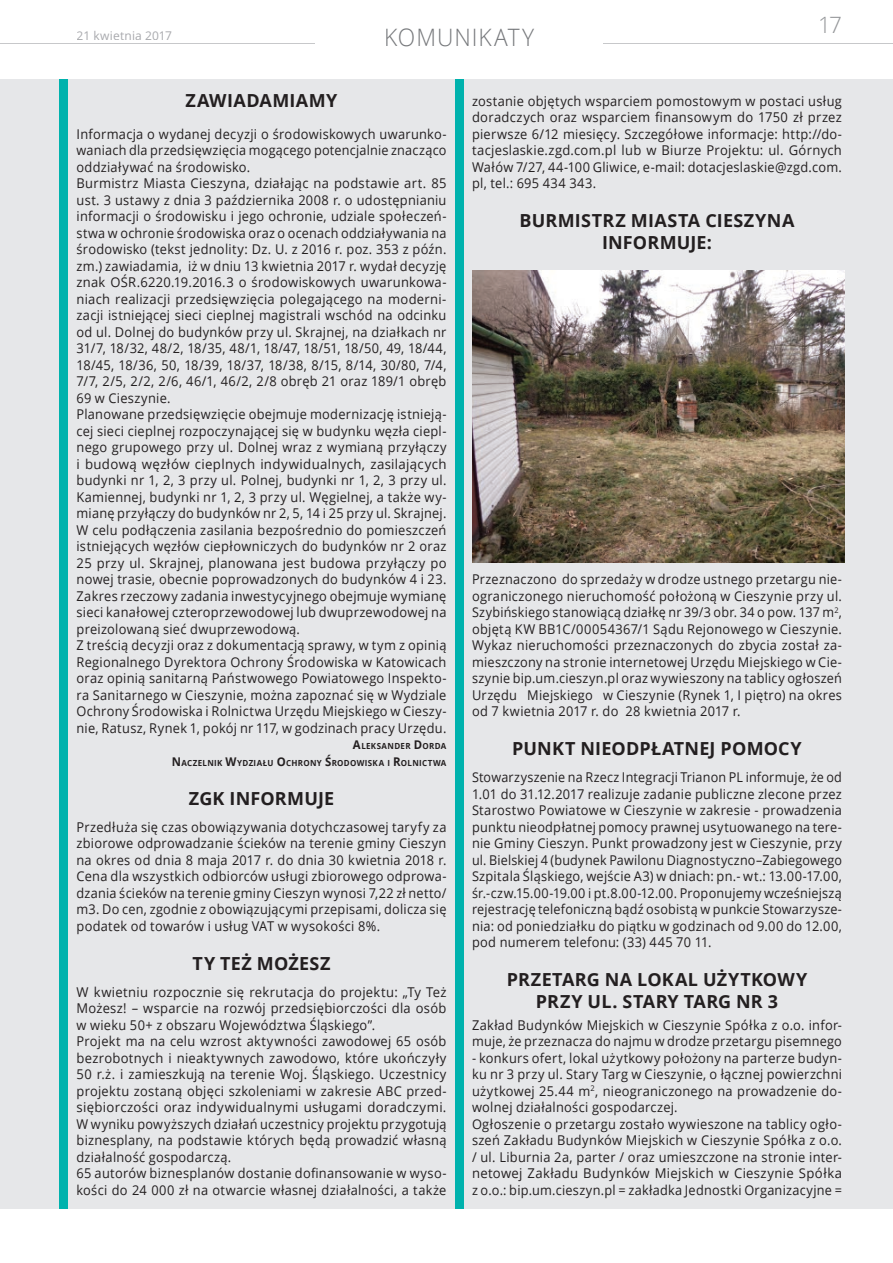
<style>
.page{position:relative;width:893px;height:1263px;background:#fff}
.page>*{position:absolute;margin:0;border:0;box-sizing:border-box;transform-origin:0 0}
.t1{font:300 24px "Open Sans";letter-spacing:.045em;color:#76787b;scale:.95 1}
.t2{font:300 22.5px "Open Sans";color:#939598}
.t3{font:700 18px/21.6px "Open Sans";letter-spacing:.01em;color:#231f20;text-align:center}
.t4{font:13.5px/16.5px "Open Sans";letter-spacing:.02em;color:#231f20;scale:.95 1}
.t5{font:13.5px/16.5px "Open Sans";letter-spacing:.02em;color:#231f20}
.t6{font:13.5px/16.5px "Open Sans";letter-spacing:.02em;color:#231f20;text-align:justify;scale:.93 1}
.t7{font:13.5px/16.5px "Open Sans";letter-spacing:.02em;color:#231f20;text-align:justify;scale:.94 1}
.t8{font:12px "Open Sans";letter-spacing:.015em;color:#a8a9ad}
.t9{font:700 8.4px/16.5px "Open Sans";letter-spacing:.04em;color:#231f20;text-align:right;scale:.95 1}
.s1{font-size:12px}
</style>
<div class="page">
<hr style="left:604px;top:43px;width:289px;height:1px;background:#c7c8ca">
<hr style="left:0;top:43px;width:315px;height:1px;background:#c7c8ca">
<div style="left:0;top:80px;width:893px;height:1129px;background:#e6e7e9"></div>
<div style="left:455px;top:80px;width:8px;height:1129px;background:#00b2ad"></div>
<div style="left:60px;top:80px;width:8px;height:1129px;background:#00b2ad"></div>
<img style="left:472px;top:271px;width:372px;height:291px">
<p class="t8" style="left:77px;top:27px;width:97px">21 kwietnia 2017</p>
<h1 class="t1" style="left:384px;top:21px;width:159px">KOMUNIKATY</h1>
<h2 class="t2" style="left:818px;top:9px;width:25px">17</h2>
<h3 class="t3" style="left:186px;top:90px;width:153px">ZAWIADAMIAMY</h3>
<p class="t4" style="left:77px;top:125px;width:391px">Informacja o wydanej decyzji o środowiskowych uwarunko&shy;waniach dla przedsięwzięcia mogącego potencjalnie znacząco oddziaływać na środowisko.<br>Burmistrz Miasta Cieszyna, działając na podstawie art. 85 ust. 3 ustawy z dnia 3 października 2008 r. o udostępnianiu informacji o środowisku i jego ochronie, udziale społeczeń&shy;stwa w ochronie środowiska oraz o ocenach oddziaływania na środowisko (tekst jednolity: Dz. U. z 2016 r. poz. 353 z późn. zm.) zawiadamia, iż w dniu 13 kwietnia 2017 r. wydał decyzję znak OŚR.6220.19.2016.3 o środowiskowych uwarunkowa&shy;niach realizacji przedsięwzięcia polegającego na moderni&shy;zacji istniejącej sieci cieplnej magistrali wschód na odcinku od ul. Dolnej do budynków przy ul. Skrajnej, na działkach nr 31/7, 18/32, 48/2, 18/35, 48/1, 18/47, 18/51, 18/50, 49, 18/44, 18/45, 18/36, 50, 18/39, 18/37, 18/38, 8/15, 8/14, 30/80, 7/4, 7/7, 2/5, 2/2, 2/6, 46/1, 46/2, 2/8 obręb 21 oraz 189/1 obręb 69 w Cieszynie.<br>Planowane przedsięwzięcie obejmuje modernizację istnieją&shy;cej sieci cieplnej rozpoczynającej się w budynku węzła ciepl&shy;nego grupowego przy ul. Dolnej wraz z wymianą przyłączy i budową węzłów cieplnych indywidualnych, zasilających budynki nr 1, 2, 3 przy ul. Polnej, budynki nr 1, 2, 3 przy ul.<br>Kamiennej, budynki nr 1, 2, 3 przy ul. Węgielnej, a także wy&shy;mianę przyłączy do budynków nr 2, 5, 14 i 25 przy ul. Skrajnej.<br>W celu podłączenia zasilania bezpośrednio do pomieszczeń istniejących węzłów ciepłowniczych do budynków nr 2 oraz 25 przy ul. Skrajnej, planowana jest budowa przyłączy po nowej trasie, obecnie poprowadzonych do budynków 4 i 23.<br>Zakres rzeczowy zadania inwestycyjnego obejmuje wymianę sieci kanałowej czteroprzewodowej lub dwuprzewodowej na preizolowaną sieć dwuprzewodową.<br>Z treścią decyzji oraz z dokumentacją sprawy, w tym z opinią Regionalnego Dyrektora Ochrony Środowiska w Katowicach oraz opinią sanitarną Państwowego Powiatowego Inspekto&shy;ra Sanitarnego w Cieszynie, można zapoznać się w Wydziale Ochrony Środowiska i Rolnictwa Urzędu Miejskiego w Cieszy&shy;nie, Ratusz, Rynek 1, pokój nr 117, w godzinach pracy Urzędu.</p>
<p class="t9" style="left:172px;top:738px;width:291px"><span class="s1">A</span>LEKSANDER <span class="s1">D</span>ORDA<br><span class="s1">N</span>ACZELNIK <span class="s1">W</span>YDZIAŁU <span class="s1">O</span>CHRONY <span class="s1">Ś</span>RODOWISKA I <span class="s1">R</span>OLNICTWA</p>
<h3 class="t3" style="left:189px;top:787px;width:147px">ZGK INFORMUJE</h3>
<p class="t4" style="left:77px;top:818px;width:391px;text-align:justify">Przedłuża się czas obowiązywania dotychczasowej taryfy za zbiorowe odprowadzanie ścieków na terenie gminy Cieszyn na okres od dnia 8 maja 2017 r. do dnia 30 kwietnia 2018 r.<br>Cena dla wszystkich odbiorców usługi zbiorowego odprowa&shy;dzania ścieków na terenie gminy Cieszyn wynosi 7,22 zł netto/ m3. Do cen, zgodnie z obowiązującymi przepisami, dolicza się podatek od towarów i usług VAT w wysokości 8%.</p>
<h3 class="t3" style="left:193px;top:952px;width:139px">TY TEŻ MOŻESZ</h3>
<p class="t5" style="left:77px;top:983px;width:371px">W kwietniu rozpocznie się rekrutacja do projektu: „Ty Też Możesz! – wsparcie na rozwój przedsiębiorczości dla osób w wieku 50+ z obszaru Województwa Śląskiego”.<br>Projekt ma na celu wzrost aktywności zawodowej 65 osób bezrobotnych i nieaktywnych zawodowo, które ukończyły 50 r.ż. i zamieszkują na terenie Woj. Śląskiego. Uczestnicy projektu zostaną objęci szkoleniami w zakresie ABC przed&shy;siębiorczości oraz indywidualnymi usługami doradczymi.<br>W wyniku powyższych działań uczestnicy projektu przygotują biznesplany, na podstawie których będą prowadzić własną działalność gospodarczą.<br>65 autorów biznesplanów dostanie dofinansowanie w wyso&shy;kości do 24 000 zł na otwarcie własnej działalności, a także</p>
<p class="t4" style="left:472px;top:92px;width:391px;text-align:justify">zostanie objętych wsparciem pomostowym w postaci usług doradczych oraz wsparciem finansowym do 1750 zł przez pierwsze 6/12 miesięcy. Szczegółowe informacje: http://do&shy;tacjeslaskie.zgd.com.pl lub w Biurze Projektu: ul. Górnych Wałów 7/27, 44-100 Gliwice, e-mail: dotacjeslaskie@zgd.com. pl, tel.: 695 434 343.</p>
<h3 class="t3" style="left:520px;top:209px;width:276px">BURMISTRZ MIASTA CIESZYNA<br>INFORMUJE:</h3>
<p class="t7" style="left:472px;top:571px;width:395px">Przeznaczono do sprzedaży w drodze ustnego przetargu nie&shy;ograniczonego nieruchomość położoną w Cieszynie przy ul.<br>Szybińskiego stanowiącą działkę nr 39/3 obr. 34 o pow. 137 m<sup>2</sup>, objętą KW BB1C/00054367/1 Sądu Rejonowego w Cieszynie.<br>Wykaz nieruchomości przeznaczonych do zbycia został za&shy;mieszczony na stronie internetowej Urzędu Miejskiego w Cie&shy;szynie bip.um.cieszyn.pl oraz wywieszony na tablicy ogłoszeń Urzędu Miejskiego w Cieszynie (Rynek 1, I piętro) na okres od 7 kwietnia 2017 r. do 28 kwietnia 2017 r.</p>
<h3 class="t3" style="left:512px;top:737px;width:291px">PUNKT NIEODPŁATNEJ POMOCY</h3>
<p class="t6" style="left:472px;top:769px;width:399px">Stowarzyszenie na Rzecz Integracji Trianon PL informuje, że od 1.01 do 31.12.2017 realizuje zadanie publiczne zlecone przez Starostwo Powiatowe w Cieszynie w zakresie - prowadzenia punktu nieodpłatnej pomocy prawnej usytuowanego na tere&shy;nie Gminy Cieszyn. Punkt prowadzony jest w Cieszynie, przy ul. Bielskiej 4 (budynek Pawilonu Diagnostyczno–Zabiegowego Szpitala Śląskiego, wejście A3) w dniach: pn.- wt.: 13.00-17.00, śr.-czw.15.00-19.00 i pt.8.00-12.00. Proponujemy wcześniejszą rejestrację telefoniczną bądź osobistą w punkcie Stowarzysze&shy;nia: od poniedziałku do piątku w godzinach od 9.00 do 12.00, pod numerem telefonu: (33) 445 70 11.</p>
<h3 class="t3" style="left:507px;top:968px;width:302px">PRZETARG NA LOKAL UŻYTKOWY<br>PRZY UL. STARY TARG NR 3</h3>
<p class="t4" style="left:472px;top:1016px;width:391px">Zakład Budynków Miejskich w Cieszynie Spółka z o.o. infor&shy;muje, że przeznacza do najmu w drodze przetargu pisemnego</p>
<p class="t4" style="left:472px;top:1049px;width:391px">- konkurs ofert, lokal użytkowy położony na parterze budyn&shy;ku nr 3 przy ul. Stary Targ w Cieszynie, o łącznej powierzchni użytkowej 25.44 m<sup>2</sup>, nieograniczonego na prowadzenie do&shy;wolnej działalności gospodarczej.<br>Ogłoszenie o przetargu zostało wywieszone na tablicy ogło&shy;szeń Zakładu Budynków Miejskich w Cieszynie Spółka z o.o. / ul. Liburnia 2a, parter / oraz umieszczone na stronie inter&shy;netowej Zakładu Budynków Miejskich w Cieszynie Spółka z o.o.: bip.um.cieszyn.pl = zakładka Jednostki Organizacyjne =</p>
</div>
